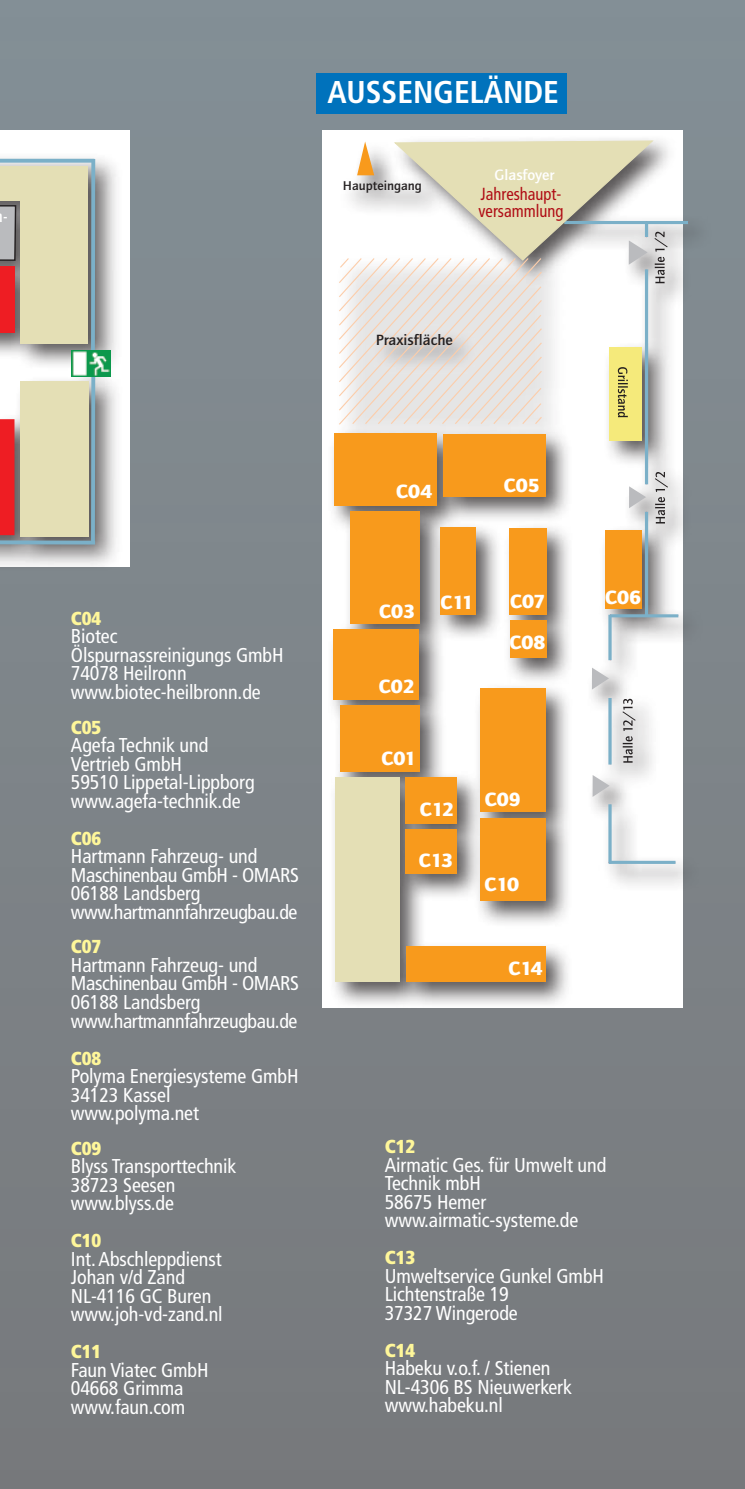
<style>
.page{position:relative;width:745px;height:1489px;background:#fff}
.page>*{position:absolute;margin:0;border:0;box-sizing:border-box;transform-origin:0 0}
.t1{font:700 condensed 31.5px "Frutiger";color:#fff}
.t2{font:condensed 20px/18.5px "Frutiger";letter-spacing:-.005em;color:#fff}
.t3{font:900 19.75px "Quay Itc T";color:#fff;scale:1.04 1}
.t4{font:900 condensed 18.75px "Frutiger";letter-spacing:-.005em;color:#fff79a}
.t5{font:condensed 17.5px/17.2px "Frutiger";color:#b00d15;scale:.95 1}
.t6{font:700 17px "Quay Itc T";color:#fff}
.t7{font:700 15.25px "Quay Itc T";color:#231f20;scale:1.04 1}
.t8{font:700 15.25px "Quay Itc T";color:#fff;scale:1.04 1}
.t9{font:700 13.25px "Quay Itc T";color:#231f20;scale:1.04 1}
</style>
<div class="page">
<div style="left:0;top:0;width:744px;height:1488px;background:linear-gradient(to bottom,#879399,#77797c)"></div>
<div style="left:0;top:130px;width:129px;height:437px;background:#fff"></div>
<div style="left:0;top:129px;width:123px;height:450px;background:#231f20;opacity:.75"></div>
<hr style="left:0;top:159px;width:1px;height:181px;background:#7bb0c8">
<hr style="left:0;top:379px;width:1px;height:163px;background:#7bb0c8">
<svg style="left:91px;top:159px;width:4px;height:191px"></svg>
<div style="left:21px;top:166px;width:67px;height:177px;background:#e4dfb5"></div>
<div style="left:20px;top:381px;width:68px;height:156px;background:#e4dfb5"></div>
<svg style="left:91px;top:376px;width:4px;height:164px"></svg>
<svg style="left:1px;top:159px;width:93px;height:4px"></svg>
<svg style="left:14px;top:540px;width:81px;height:4px"></svg>
<div style="left:0;top:166px;width:23px;height:35px;background:#e4dfb5"></div>
<svg style="left:0;top:205px;width:16px;height:56px"></svg>
<div style="left:0;top:266px;width:15px;height:67px;background:#ee1d23"></div>
<svg style="left:0;top:419px;width:14px;height:125px;background:#e5242b"></svg>
<img style="left:71px;top:350px;width:39px;height:26px">
<div style="left:327px;top:134px;width:386px;height:875px;background:#231f20;opacity:.75"></div>
<hr style="left:608px;top:804px;width:3px;height:59px;background:#7bb0c8">
<svg style="left:591px;top:667px;width:17px;height:22px"></svg>
<div style="left:509px;top:620px;width:37px;height:38px;background:#f89a1c"></div>
<div style="left:335px;top:776px;width:64px;height:205px;background:#e4dfb5"></div>
<svg style="left:592px;top:775px;width:17px;height:22px"></svg>
<div style="left:340px;top:704px;width:79px;height:67px;background:#f89a1c"></div>
<div style="left:334px;top:433px;width:102px;height:73px;background:#f89a1c"></div>
<div style="left:608px;top:347px;width:33px;height:93px;background:#f5ea7b"></div>
<svg style="left:628px;top:486px;width:17px;height:22px"></svg>
<div style="left:604px;top:530px;width:37px;height:79px;background:#f89a1c"></div>
<div style="left:442px;top:434px;width:103px;height:62px;background:#f89a1c"></div>
<svg style="left:608px;top:860px;width:67px;height:4px"></svg>
<hr style="left:564px;top:221px;width:123px;height:3px;background:#7bb0c8">
<hr style="left:608px;top:698px;width:3px;height:66px;background:#7bb0c8">
<hr style="left:644px;top:511px;width:3px;height:106px;background:#7bb0c8">
<hr style="left:644px;top:269px;width:3px;height:215px;background:#7bb0c8">
<hr style="left:609px;top:614px;width:69px;height:3px;background:#7bb0c8">
<hr style="left:608px;top:614px;width:3px;height:46px;background:#7bb0c8">
<div style="left:405px;top:776px;width:51px;height:47px;background:#f89a1c"></div>
<div style="left:333px;top:629px;width:86px;height:70px;background:#f89a1c"></div>
<div style="left:350px;top:511px;width:69px;height:112px;background:#f89a1c"></div>
<div style="left:509px;top:528px;width:37px;height:86px;background:#f89a1c"></div>
<div style="left:479px;top:688px;width:66px;height:124px;background:#f89a1c"></div>
<div style="left:479px;top:817px;width:66px;height:83px;background:#f89a1c"></div>
<svg style="left:622px;top:698px;width:13px;height:64px"></svg>
<svg style="left:337px;top:140px;width:330px;height:286px"></svg>
<svg style="left:654px;top:472px;width:13px;height:51px"></svg>
<div style="left:439px;top:527px;width:36px;height:87px;background:#f89a1c"></div>
<div style="left:405px;top:828px;width:51px;height:45px;background:#f89a1c"></div>
<div style="left:406px;top:946px;width:139px;height:35px;background:#f89a1c"></div>
<div style="left:316px;top:73px;width:250px;height:40px;background:#0072bc"></div>
<p class="t6" style="left:4px;top:207px;width:5px">-</p>
<h1 class="t1" style="left:327px;top:74px;width:233px">AUSSENGELÄNDE</h1>
<p class="t9" style="left:343px;top:178px;width:77px">Haupteingang</p>
<p class="t8" style="left:494px;top:166px;width:59px">Glasfoyer</p>
<p class="t5" style="left:478px;top:185px;width:91px">Jahreshaupt&shy;versammlung</p>
<p class="t7" style="left:375px;top:331px;width:75px">Praxisfläche</p>
<p class="t4" style="left:71px;top:606px;width:32px">C04</p>
<p class="t2" style="left:71px;top:627px;width:214px">Biotec<br>Ölspurnassreinigungs GmbH<br>74078 Heilronn www.biotec-heilbronn.de</p>
<p class="t4" style="left:71px;top:715px;width:32px">C05</p>
<p class="t2" style="left:71px;top:736px;width:185px">Agefa Technik und<br>Vertrieb GmbH<br>59510 Lippetal-Lippborg www.agefa-technik.de</p>
<p class="t4" style="left:71px;top:826px;width:32px">C06</p>
<p class="t2" style="left:71px;top:847px;width:229px">Hartmann Fahrzeug- und<br>Maschinenbau GmbH - OMARS<br>06188 Landsberg www.hartmannfahrzeugbau.de</p>
<p class="t4" style="left:71px;top:935px;width:32px">C07</p>
<p class="t2" style="left:71px;top:955px;width:229px">Hartmann Fahrzeug- und<br>Maschinenbau GmbH - OMARS<br>06188 Landsberg www.hartmannfahrzeugbau.de</p>
<p class="t4" style="left:71px;top:1046px;width:32px">C08</p>
<p class="t2" style="left:71px;top:1066px;width:229px">Polyma Energiesysteme GmbH<br>34123 Kassel www.polyma.net</p>
<p class="t4" style="left:71px;top:1136px;width:32px">C09</p>
<p class="t2" style="left:71px;top:1157px;width:167px">Blyss Transporttechnik<br>38723 Seesen www.blyss.de</p>
<p class="t4" style="left:71px;top:1229px;width:32px">C10</p>
<p class="t2" style="left:71px;top:1249px;width:153px">Int. Abschleppdienst<br>Johan v/d Zand<br>NL-4116 GC Buren www.joh-vd-zand.nl</p>
<p class="t4" style="left:71px;top:1340px;width:32px">C11</p>
<p class="t2" style="left:71px;top:1360px;width:139px">Faun Viatec GmbH<br>04668 Grimma www.faun.com</p>
<p class="t3" style="left:396px;top:479px;width:36px">C04</p>
<p class="t3" style="left:503px;top:474px;width:36px">C05</p>
<p class="t3" style="left:379px;top:599px;width:36px">C03</p>
<p class="t3" style="left:379px;top:674px;width:36px">C02</p>
<p class="t3" style="left:440px;top:591px;width:34px">C11</p>
<p class="t3" style="left:510px;top:590px;width:36px">C07</p>
<p class="t3" style="left:604px;top:585px;width:36px">C06</p>
<p class="t3" style="left:509px;top:631px;width:36px">C08</p>
<p class="t3" style="left:381px;top:747px;width:35px">C01</p>
<p class="t3" style="left:419px;top:797px;width:34px">C12</p>
<p class="t3" style="left:418px;top:849px;width:35px">C13</p>
<p class="t3" style="left:484px;top:788px;width:36px">C09</p>
<p class="t3" style="left:484px;top:873px;width:35px">C10</p>
<p class="t3" style="left:508px;top:956px;width:35px">C14</p>
<p class="t4" style="left:384px;top:1134px;width:32px">C12</p>
<p class="t2" style="left:384px;top:1155px;width:223px">Airmatic Ges. für Umwelt und<br>Technik mbH<br>58675 Hemer www.airmatic-systeme.de</p>
<p class="t4" style="left:384px;top:1245px;width:32px">C13</p>
<p class="t2" style="left:384px;top:1266px;width:220px">Umweltservice Gunkel GmbH<br>Lichtenstraße 19<br>37327 Wingerode</p>
<p class="t4" style="left:384px;top:1338px;width:32px">C14</p>
<p class="t2" style="left:384px;top:1358px;width:188px">Habeku v.o.f. / Stienen<br>NL-4306 BS Nieuwerkerk www.habeku.nl</p>
</div>
